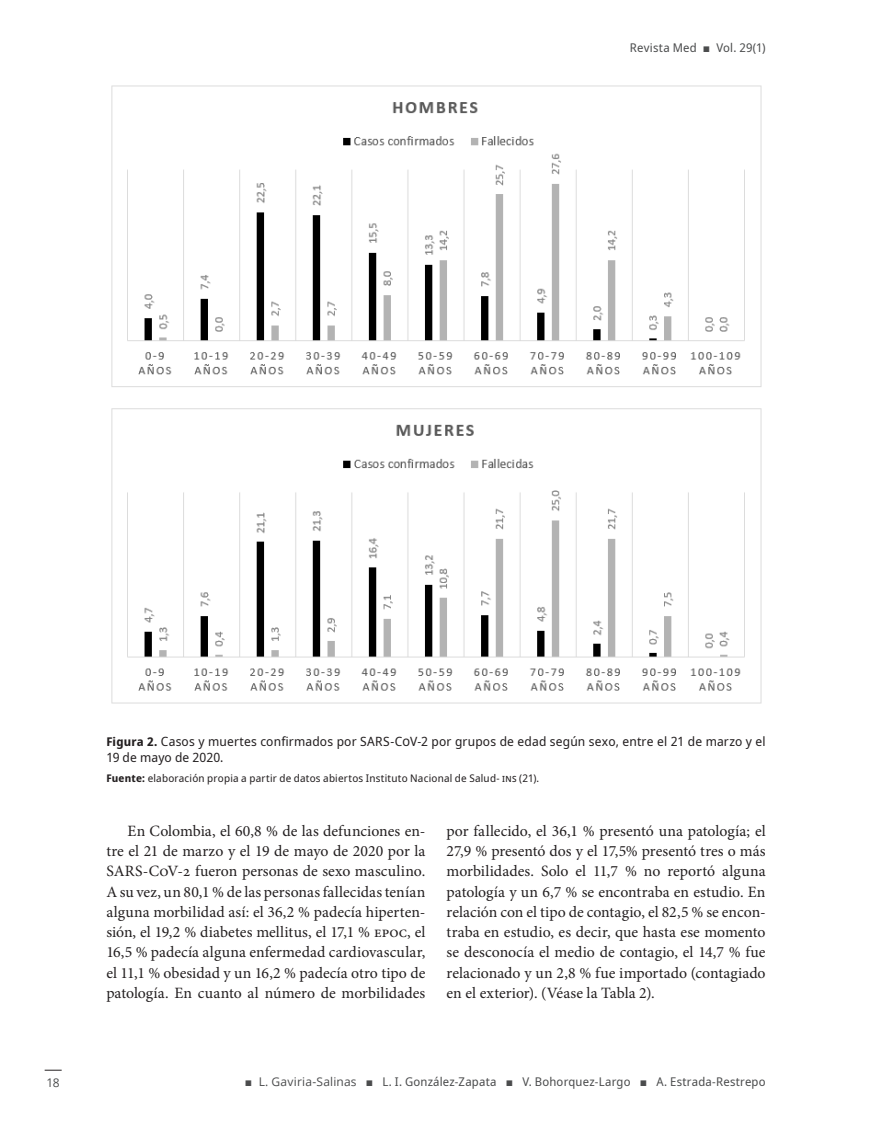
<style>
.page{position:relative;width:872px;height:1127px;background:#fff}
.page>*{position:absolute;margin:0;border:0;box-sizing:border-box;transform-origin:0 0}
.t1{font:15.75px/20.2px "Minion Pro";letter-spacing:.005em;color:#231f20;text-align:justify}
.t2{font:12.75px/16.5px "Noto Sans Display";letter-spacing:.01em;color:#231f20}
.t3{font:12px "Noto Sans Display";letter-spacing:.015em;color:#4b4c4d}
.t4{font:12px "Open Sans";color:#4b4c4d}
.t5{font:10.5px "Noto Sans Display";letter-spacing:.02em;color:#231f20}
.s1{font-weight:700;font-size:12px}
.s2{font-weight:700}
.s3{font-family:"Open Sans"}
</style>
<div class="page">
<svg style="left:45px;top:1070px;width:17px;height:1px"></svg>
<img style="left:111px;top:85px;width:651px;height:619px">
<p class="t3" style="left:630px;top:39px;width:137px">Revista Med ■ Vol. 29(1)</p>
<p class="t2" style="left:106px;top:733px;width:661px"><span class="s1">Figura 2.</span> Casos y muertes confirmados por SARS-CoV-2 por grupos de edad según sexo, entre el 21 de marzo y el<br>19 de mayo de 2020.</p>
<p class="t5" style="left:106px;top:770px;width:434px"><span class="s2">Fuente:</span> elaboración propia a partir de datos abiertos Instituto Nacional de Salud- ins (21).</p>
<p class="t1" style="left:106px;top:821px;width:320px;text-indent:21px">En Colombia, el 60,8 % de las defunciones en&shy;tre el 21 de marzo y el 19 de mayo de 2020 por la SARS-CoV-2 fueron personas de sexo masculino.<br>A su vez, un 80,1 % de las personas fallecidas tenían alguna morbilidad así: el 36,2 % padecía hiperten&shy;sión, el 19,2 % diabetes mellitus, el 17,1 % epoc, el 16,5 % padecía alguna enfermedad cardiovascular, el 11,1 % obesidad y un 16,2 % padecía otro tipo de patología. En cuanto al número de morbilidades</p>
<p class="t1" style="left:446px;top:821px;width:320px">por fallecido, el 36,1 % presentó una patología; el 27,9 % presentó dos y el 17,5% presentó tres o más morbilidades. Solo el 11,7 % no reportó alguna patología y un 6,7 % se encontraba en estudio. En relación con el tipo de contagio, el 82,5 % se encon&shy;traba en estudio, es decir, que hasta ese momento se desconocía el medio de contagio, el 14,7 % fue relacionado y un 2,8 % fue importado (contagiado en el exterior). (Véase la Tabla 2).</p>
<p class="t4" style="left:47px;top:1074px;width:15px">18</p>
<p class="t3" style="left:245px;top:1073px;width:522px">■ <span class="s3">L. Gaviria-Salinas</span> ■ L. I. González-Zapata ■ V. Bohorquez-Largo ■ A. Estrada-Restrepo</p>
</div>
